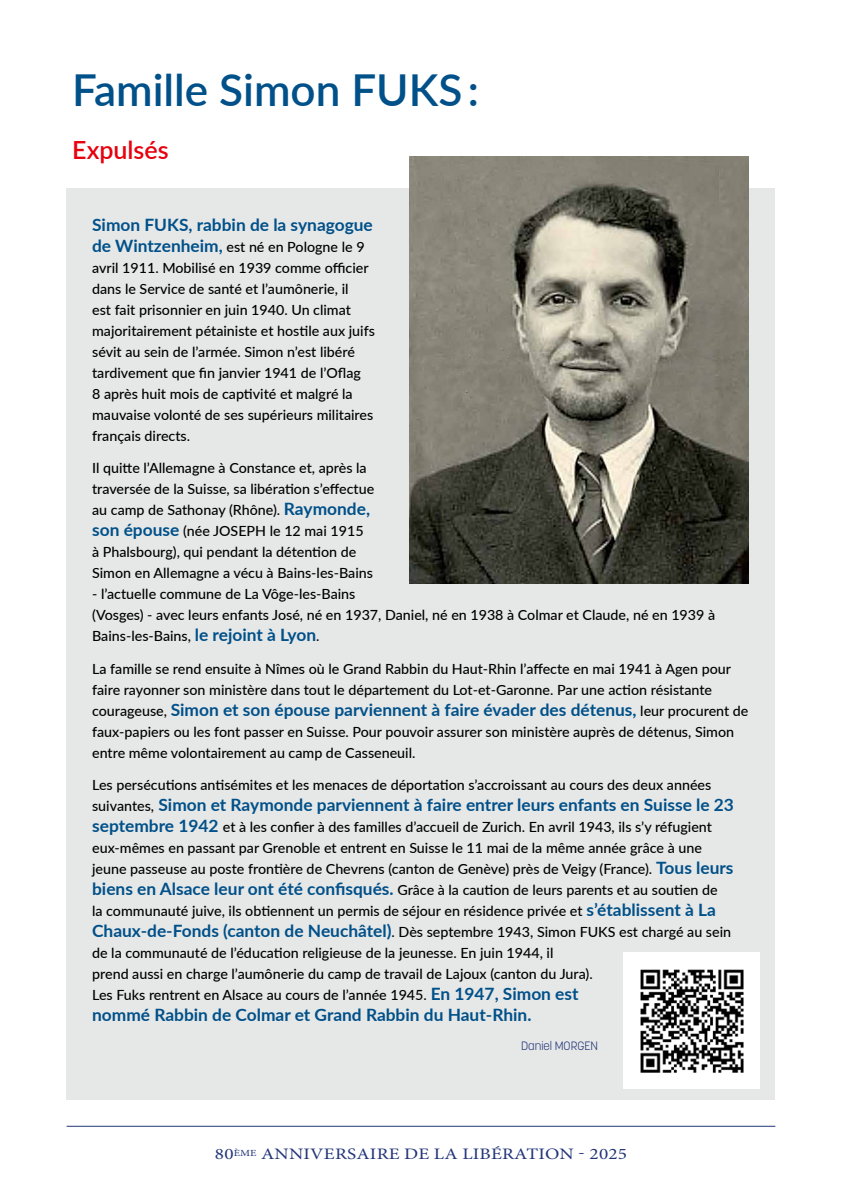
<style>
.page{position:relative;width:842px;height:1191px;background:#fff}
.page>*{position:absolute;margin:0;border:0;box-sizing:border-box;transform-origin:0 0}
.t1{font:600 44px "Lato";color:#005089}
.t2{font:600 25px "Lato";color:#e7000e}
.t3{font:700 17px "Lato";color:#005089}
.t4{font:16px "Minion Pro";letter-spacing:.01em;color:#213478;scale:1.2 1}
.t5{font:500 14px/21px "Lato";color:#000}
.t6{font:300 12px "Korolev";color:#213478}
.s1{font-weight:700;font-size:17px;color:#005089}
.s2{font-weight:500;font-size:14px;color:#000}
</style>
<div class="page">
<div style="left:67px;top:188px;width:708px;height:911px;background:#e6e7e7"></div>
<hr style="left:67px;top:1125px;width:708px;height:1px;background:#213478">
<img style="left:409px;top:157px;width:339px;height:426px">
<div style="left:624px;top:952px;width:136px;height:137px;background:#fff"></div>
<img style="left:640px;top:969px;width:104px;height:104px">
<h1 class="t1" style="left:72px;top:58px;width:408px">Famille Simon FUKS :</h1>
<h2 class="t2" style="left:72px;top:132px;width:98px">Expulsés</h2>
<p class="t3" style="left:92px;top:212px;width:282px">Simon FUKS, rabbin de la synagogue</p>
<p class="t5" style="left:92px;top:236px;width:284px"><span class="s1">de Wintzenheim,</span> est né en Pologne le 9 avril 1911. Mobilisé en 1939 comme officier dans le Service de santé et l’aumônerie, il<br>est fait prisonnier en juin 1940. Un climat majoritairement pétainiste et hostile aux juifs sévit au sein de l’armée. Simon n’est libéré tardivement que fin janvier 1941 de l’Oflag<br>8 après huit mois de captivité et malgré la mauvaise volonté de ses supérieurs militaires français directs.</p>
<p class="t5" style="left:92px;top:457px;width:284px">Il quitte l’Allemagne à Constance et, après la traversée de la Suisse, sa libération s’effectue au camp de Sathonay (Rhône). <span class="s1">Raymonde, son épouse</span> (née JOSEPH le 12 mai 1915<br>à Phalsbourg), qui pendant la détention de Simon en Allemagne a vécu à Bains-les-Bains</p>
<p class="t5" style="left:92px;top:583px;width:624px">- l’actuelle commune de La Vôge-les-Bains<br>(Vosges) - avec leurs enfants José, né en 1937, Daniel, né en 1938 à Colmar et Claude, né en 1939 à<br>Bains-les-Bains, <span class="s1">le rejoint à Lyon</span>.</p>
<p class="t5" style="left:92px;top:657px;width:640px">La famille se rend ensuite à Nîmes où le Grand Rabbin du Haut-Rhin l’affecte en mai 1941 à Agen pour faire rayonner son ministère dans tout le département du Lot-et-Garonne. Par une action résistante</p>
<p class="t3" style="left:92px;top:697px;width:658px"><span class="s2">courageuse,</span> Simon et son épouse parviennent à faire évader des détenus, <span class="s2">leur procurent de</span></p>
<p class="t5" style="left:92px;top:720px;width:643px">faux-papiers ou les font passer en Suisse. Pour pouvoir assurer son ministère auprès de détenus, Simon entre même volontairement au camp de Casseneuil.</p>
<p class="t5" style="left:92px;top:774px;width:621px">Les persécutions antisémites et les menaces de déportation s’accroissant au cours des deux années</p>
<p class="t3" style="left:92px;top:792px;width:643px"><span class="s2">suivantes,</span> Simon et Raymonde parviennent à faire entrer leurs enfants en Suisse le 23</p>
<p class="t5" style="left:92px;top:816px;width:643px"><span class="s1">septembre 1942</span> et à les confier à des familles d’accueil de Zurich. En avril 1943, ils s’y réfugient eux-mêmes en passant par Grenoble et entrent en Suisse le 11 mai de la même année grâce à une jeune passeuse au poste frontière de Chevrens (canton de Genève) près de Veigy (France). <span class="s1">Tous leurs biens en Alsace leur ont été confisqués.</span> Grâce à la caution de leurs parents et au soutien de<br>la communauté juive, ils obtiennent un permis de séjour en résidence privée et <span class="s1">s’établissent à La Chaux-de-Fonds (canton de Neuchâtel)</span>. Dès septembre 1943, Simon FUKS est chargé au sein de la communauté de l’éducation religieuse de la jeunesse. En juin 1944, il<br>prend aussi en charge l’aumônerie du camp de travail de Lajoux (canton du Jura).<br>Les Fuks rentrent en Alsace au cours de l’année 1945. <span class="s1">En 1947, Simon est</span></p>
<p class="t3" style="left:92px;top:1002px;width:441px">nommé Rabbin de Colmar et Grand Rabbin du Haut-Rhin.</p>
<p class="t6" style="left:521px;top:1038px;width:79px">Daniel MORGEN</p>
<p class="t4" style="left:215px;top:1143px;width:345px">80<sup>ÈME</sup> ANNIVERSAIRE DE LA LIBÉRATION - 2025</p>
</div>
